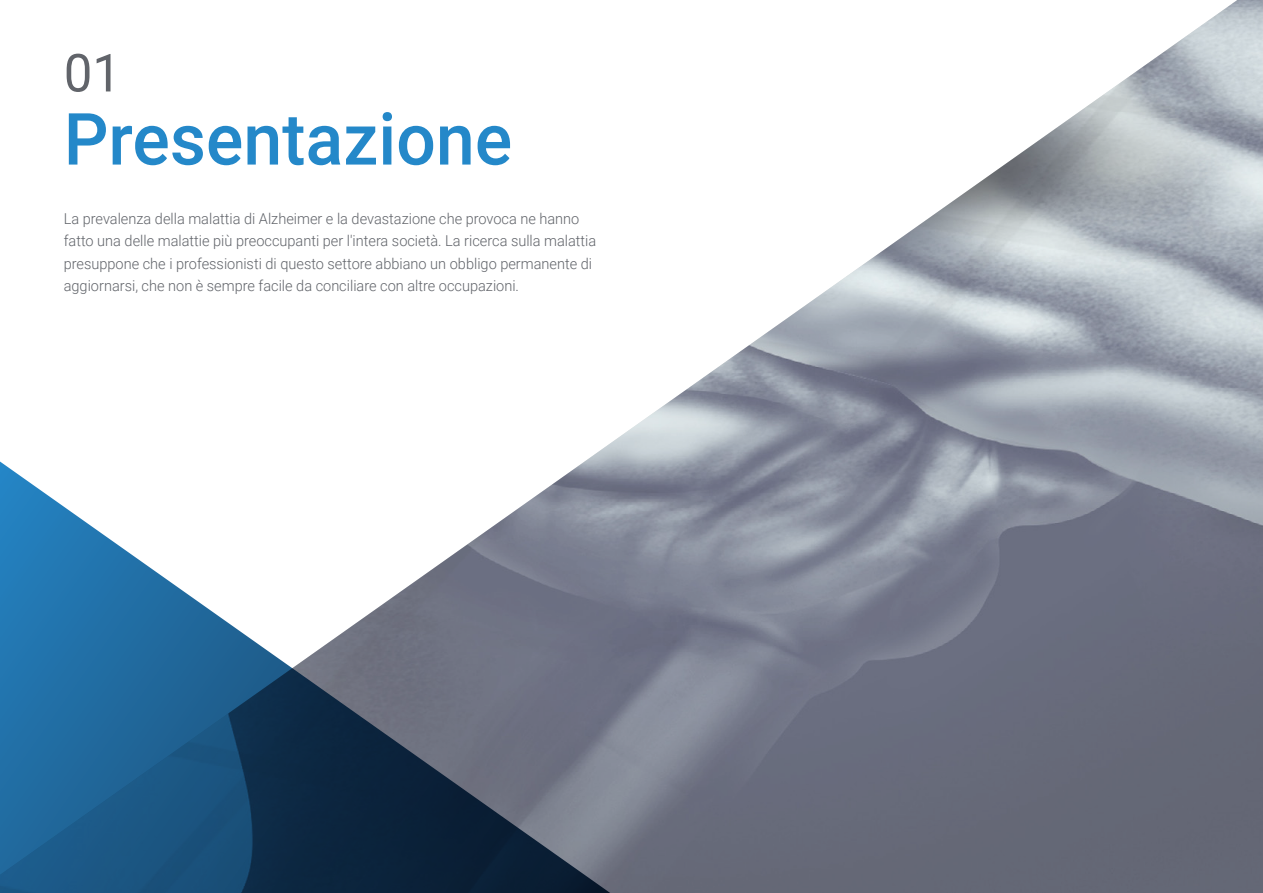
<style>
.page{position:relative;width:1263px;height:893px;background:#fff}
.page>*{position:absolute;margin:0;border:0;box-sizing:border-box;transform-origin:0 0}
.t1{font:500 72px "Roboto";color:#2488c9}
.t2{font:52.5px "Roboto";color:#61646a}
.t3{font:300 15px/22.5px "Roboto";color:#61646a}
</style>
<div class="page">
<img style="left:607px;top:0;width:656px;height:893px">
<svg style="left:0;top:446px;width:640px;height:447px"></svg>
<h2 class="t2" style="left:64px;top:36px;width:59px">01</h2>
<h1 class="t1" style="left:64px;top:89px;width:450px">Presentazione</h1>
<p class="t3" style="left:64px;top:207px;width:534px">La prevalenza della malattia di Alzheimer e la devastazione che provoca ne hanno fatto una delle malattie più preoccupanti per l'intera società. La ricerca sulla malattia presuppone che i professionisti di questo settore abbiano un obbligo permanente di aggiornarsi, che non è sempre facile da conciliare con altre occupazioni.</p>
</div>
